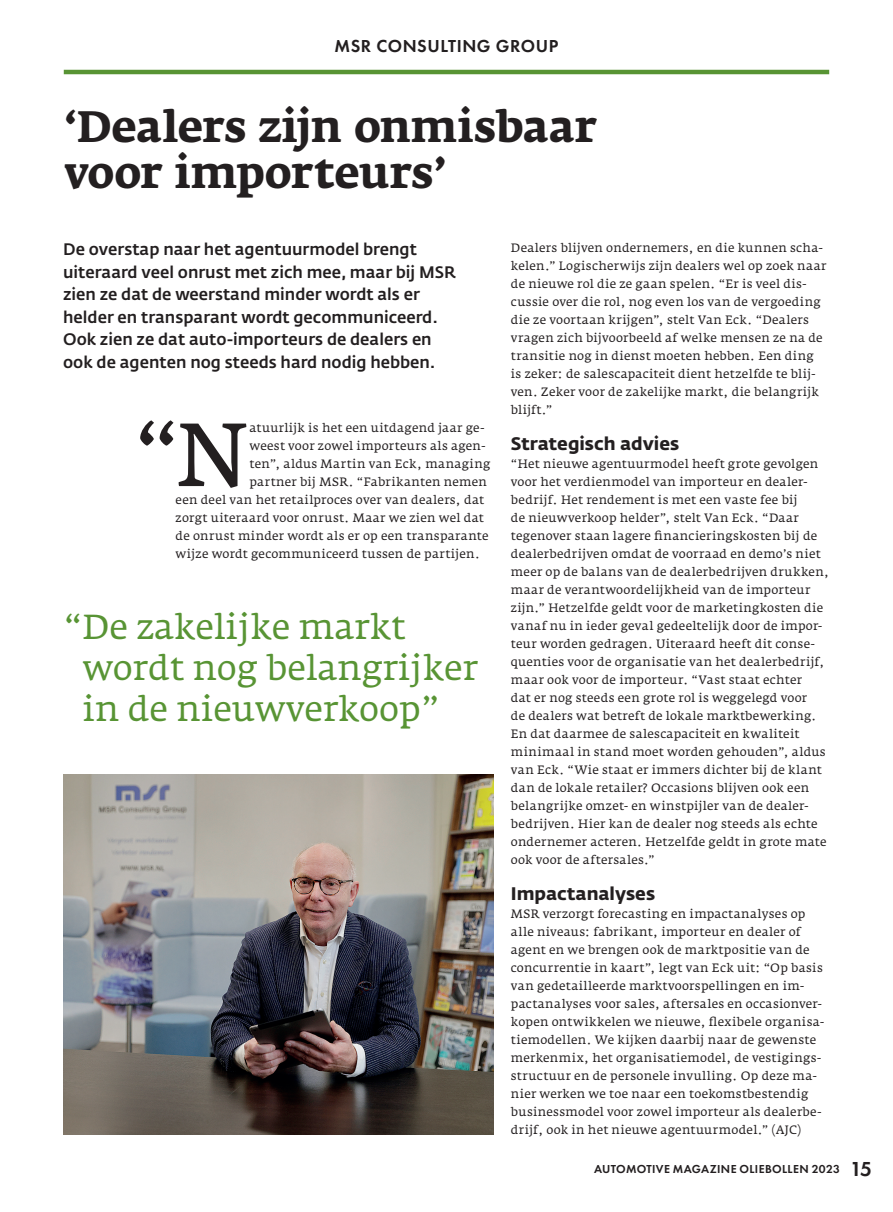
<style>
.page{position:relative;width:893px;height:1212px;background:#fff}
.page>*{position:absolute;margin:0;border:0;box-sizing:border-box;transform-origin:0 0}
.t1{font:88.35px "Fedra Serif A Std";color:#231f20}
.t2{font:700 43.5px/46.5px "Fedra Serif A Std";letter-spacing:-.005em;color:#231f20}
.t3{font:34.35px/41.2px "Fedra Serif A Std";color:#589434}
.t4{font:21px "Futura New Demi";color:#231f20}
.t5{font:700 18px "Fedra Sans Std";letter-spacing:-.005em;color:#231f20}
.t6{font:18px "Futura New Demi";letter-spacing:.03em;color:#231f20}
.t7{font:500 16.5px/22.5px "Fedra Sans Std";color:#231f20}
.t8{font:12px/18px "Fedra Serif A Std";letter-spacing:.02em;color:#231f20}
.t9{font:12px "Futura New Demi";letter-spacing:.03em;color:#231f20}
</style>
<div class="page">
<hr style="left:64px;top:70px;width:765px;height:4px;background:#589434">
<img style="left:63px;top:774px;width:431px;height:360px">
<h3 class="t6" style="left:335px;top:34px;width:225px">MSR CONSULTING GROUP</h3>
<h2 class="t2" style="left:64px;top:104px;width:535px">‘Dealers zijn onmisbaar voor importeurs’</h2>
<p class="t7" style="left:63px;top:238px;width:394px">De overstap naar het agentuurmodel brengt uiteraard veel onrust met zich mee, maar bij MSR zien ze dat de weerstand minder wordt als er helder en transparant wordt gecommuniceerd.<br>Ook zien ze dat auto-importeurs de dealers en ook de agenten nog steeds hard nodig hebben.</p>
<p class="t8" style="left:511px;top:239px;width:317px">Dealers blijven ondernemers, en die kunnen scha&shy;kelen.” Logischerwijs zijn dealers wel op zoek naar de nieuwe rol die ze gaan spelen. “Er is veel dis&shy;cussie over die rol, nog even los van de vergoeding die ze voortaan krijgen”, stelt Van Eck. “Dealers vragen zich bijvoorbeeld af welke mensen ze na de transitie nog in dienst moeten hebben. Een ding is zeker: de salescapaciteit dient hetzelfde te blij&shy;ven. Zeker voor de zakelijke markt, die belangrijk blijft.”</p>
<h3 class="t5" style="left:511px;top:432px;width:170px">Strategisch advies</h3>
<p class="t8" style="left:511px;top:455px;width:320px">“Het nieuwe agentuurmodel heeft grote gevolgen voor het verdienmodel van importeur en dealer&shy;bedrijf. Het rendement is met een vaste fee bij<br>de nieuwverkoop helder”, stelt Van Eck. “Daar tegenover staan lagere financieringskosten bij de dealerbedrijven omdat de voorraad en demo’s niet meer op de balans van de dealerbedrijven drukken, maar de verantwoordelijkheid van de importeur zijn.” Hetzelfde geldt voor de marketingkosten die vanaf nu in ieder geval gedeeltelijk door de impor&shy;teur worden gedragen. Uiteraard heeft dit conse&shy;quenties voor de organisatie van het dealerbedrijf, maar ook voor de importeur. “Vast staat echter<br>dat er nog steeds een grote rol is weggelegd voor<br>de dealers wat betreft de lokale marktbewerking.<br>En dat daarmee de salescapaciteit en kwaliteit minimaal in stand moet worden gehouden”, aldus van Eck. “Wie staat er immers dichter bij de klant dan de lokale retailer? Occasions blijven ook een belangrijke omzet- en winstpijler van de dealer&shy;bedrijven. Hier kan de dealer nog steeds als echte ondernemer acteren. Hetzelfde geldt in grote mate ook voor de aftersales.”</p>
<h3 class="t5" style="left:511px;top:882px;width:146px">Impactanalyses</h3>
<p class="t8" style="left:511px;top:905px;width:315px">MSR verzorgt forecasting en impactanalyses op alle niveaus: fabrikant, importeur en dealer of agent en we brengen ook de marktpositie van de concurrentie in kaart”, legt van Eck uit: “Op basis van gedetailleerde marktvoorspellingen en im&shy;pactanalyses voor sales, aftersales en occasionver&shy;kopen ontwikkelen we nieuwe, flexibele organisa&shy;tiemodellen. We kijken daarbij naar de gewenste merkenmix, het organisatiemodel, de vestigings&shy;structuur en de personele invulling. Op deze ma&shy;nier werken we toe naar een toekomstbestendig businessmodel voor zowel importeur als dealerbe&shy;drijf, ook in het nieuwe agentuurmodel.” (AJC)</p>
<h1 class="t1" style="left:133px;top:404px;width:117px">“N</h1>
<p class="t8" style="left:250px;top:419px;width:237px">atuurlijk is het een uitdagend jaar ge-</p>
<p class="t8" style="left:250px;top:437px;width:238px">weest voor zowel importeurs als agen-</p>
<p class="t8" style="left:250px;top:455px;width:242px">ten”, aldus Martin van Eck, managing</p>
<p class="t8" style="left:250px;top:473px;width:239px">partner bij MSR. “Fabrikanten nemen</p>
<p class="t8" style="left:176px;top:491px;width:310px">een deel van het retailproces over van dealers, dat</p>
<p class="t8" style="left:176px;top:509px;width:310px">zorgt uiteraard voor onrust. Maar we zien wel dat</p>
<p class="t8" style="left:176px;top:527px;width:315px">de onrust minder wordt als er op een transparante</p>
<p class="t8" style="left:176px;top:545px;width:306px">wijze wordt gecommuniceerd tussen de partijen.</p>
<h3 class="t3" style="left:83px;top:606px;width:397px;text-indent:-19px">“De zakelijke markt wordt nog belangrijker in de nieuwverkoop”</h3>
<p class="t9" style="left:594px;top:1161px;width:247px">AUTOMOTIVE MAGAZINE OLIEBOLLEN 2023</p>
<h3 class="t4" style="left:850px;top:1156px;width:23px">15</h3>
</div>
